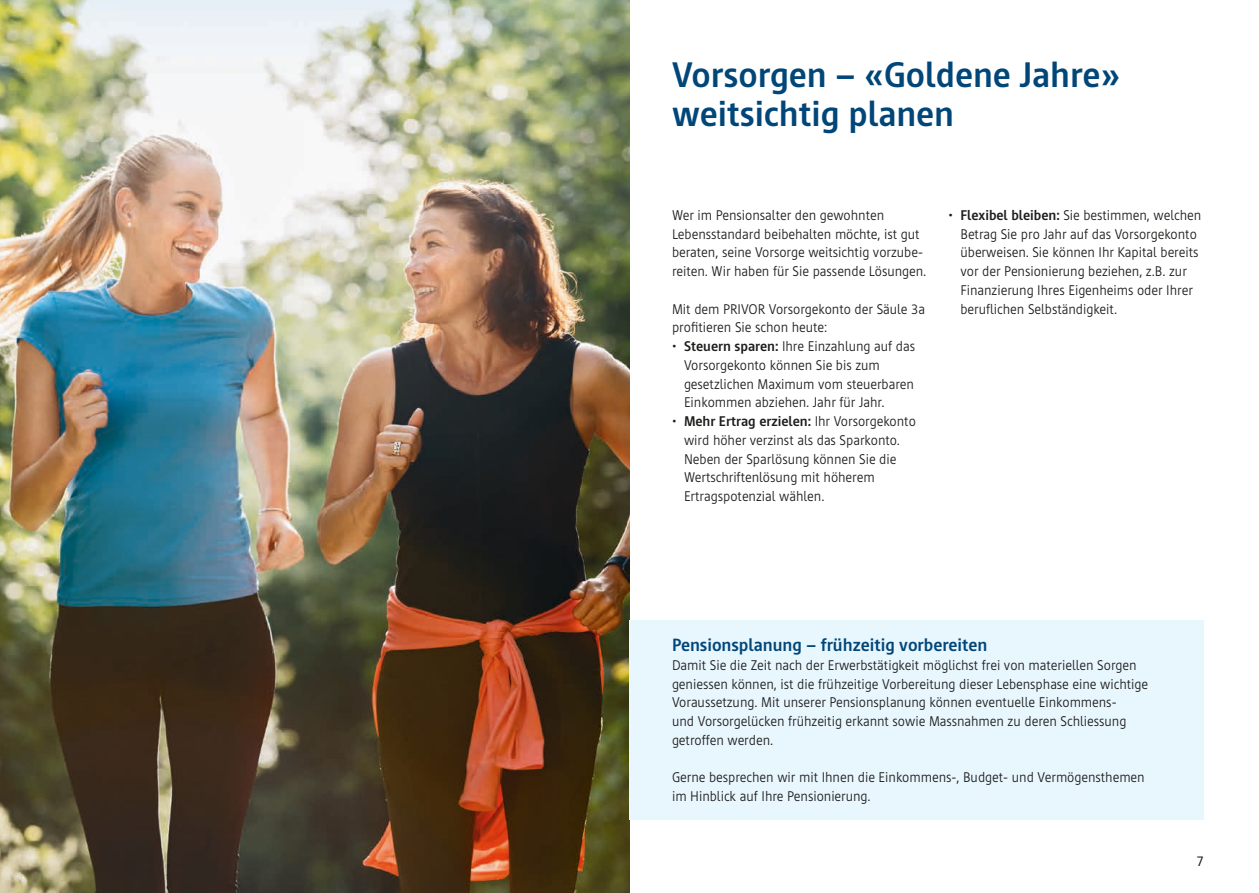
<style>
.page{position:relative;width:1259px;height:893px;background:#fff}
.page>*{position:absolute;margin:0;border:0;box-sizing:border-box;transform-origin:0 0}
.t1{font:700 36px/39px "Cast";color:#004678}
.t2{font:700 18px "Cast";color:#004678}
.t3{font:300 14.25px/18.8px "Cast";color:#1d1d1b}
.t4{font:14.25px "Cast";color:#1d1d1b}
.s1{font-weight:700}
</style>
<div class="page">
<img style="left:0;top:0;width:629px;height:893px">
<div style="left:629px;top:620px;width:574px;height:200px;background:#e8f6fe"></div>
<h1 class="t1" style="left:672px;top:55px;width:450px">Vorsorgen – «Goldene Jahre» weitsichtig planen</h1>
<p class="t3" style="left:672px;top:206px;width:256px">Wer im Pensionsalter den gewohnten Lebensstandard beibehalten möchte, ist gut beraten, seine Vorsorge weitsichtig vorzube&shy;reiten. Wir haben für Sie passende Lösungen.</p>
<p class="t3" style="left:672px;top:299px;width:254px">Mit dem PRIVOR Vorsorgekonto der Säule 3a profitieren Sie schon heute:</p>
<p class="t3" style="left:684px;top:337px;width:233px;text-indent:-12px">• <span class="s1">Steuern sparen:</span> Ihre Einzahlung auf das Vorsorgekonto können Sie bis zum gesetzlichen Maximum vom steuerbaren Einkommen abziehen. Jahr für Jahr.</p>
<p class="t3" style="left:684px;top:412px;width:233px;text-indent:-12px">• <span class="s1">Mehr Ertrag erzielen:</span> Ihr Vorsorgekonto wird höher verzinst als das Sparkonto.<br>Neben der Sparlösung können Sie die Wertschriftenlösung mit höherem Ertragspotenzial wählen.</p>
<p class="t3" style="left:960px;top:206px;width:242px;text-indent:-12px">• <span class="s1">Flexibel bleiben:</span> Sie bestimmen, welchen Betrag Sie pro Jahr auf das Vorsorgekonto überweisen. Sie können Ihr Kapital bereits vor der Pensionierung beziehen, z.B. zur Finanzierung Ihres Eigenheims oder Ihrer beruflichen Selbständigkeit.</p>
<p class="t2" style="left:672px;top:635px;width:317px">Pensionsplanung – frühzeitig vorbereiten</p>
<p class="t3" style="left:672px;top:656px;width:477px">Damit Sie die Zeit nach der Erwerbstätigkeit möglichst frei von materiellen Sorgen geniessen können, ist die frühzeitige Vorbereitung dieser Lebensphase eine wichtige Voraussetzung. Mit unserer Pensionsplanung können eventuelle Einkommens-<br>und Vorsorgelücken frühzeitig erkannt sowie Massnahmen zu deren Schliessung getroffen werden.</p>
<p class="t3" style="left:672px;top:768px;width:474px">Gerne besprechen wir mit Ihnen die Einkommens-, Budget- und Vermögensthemen im Hinblick auf Ihre Pensionierung.</p>
<p class="t4" style="left:1196px;top:853px;width:9px">7</p>
</div>
